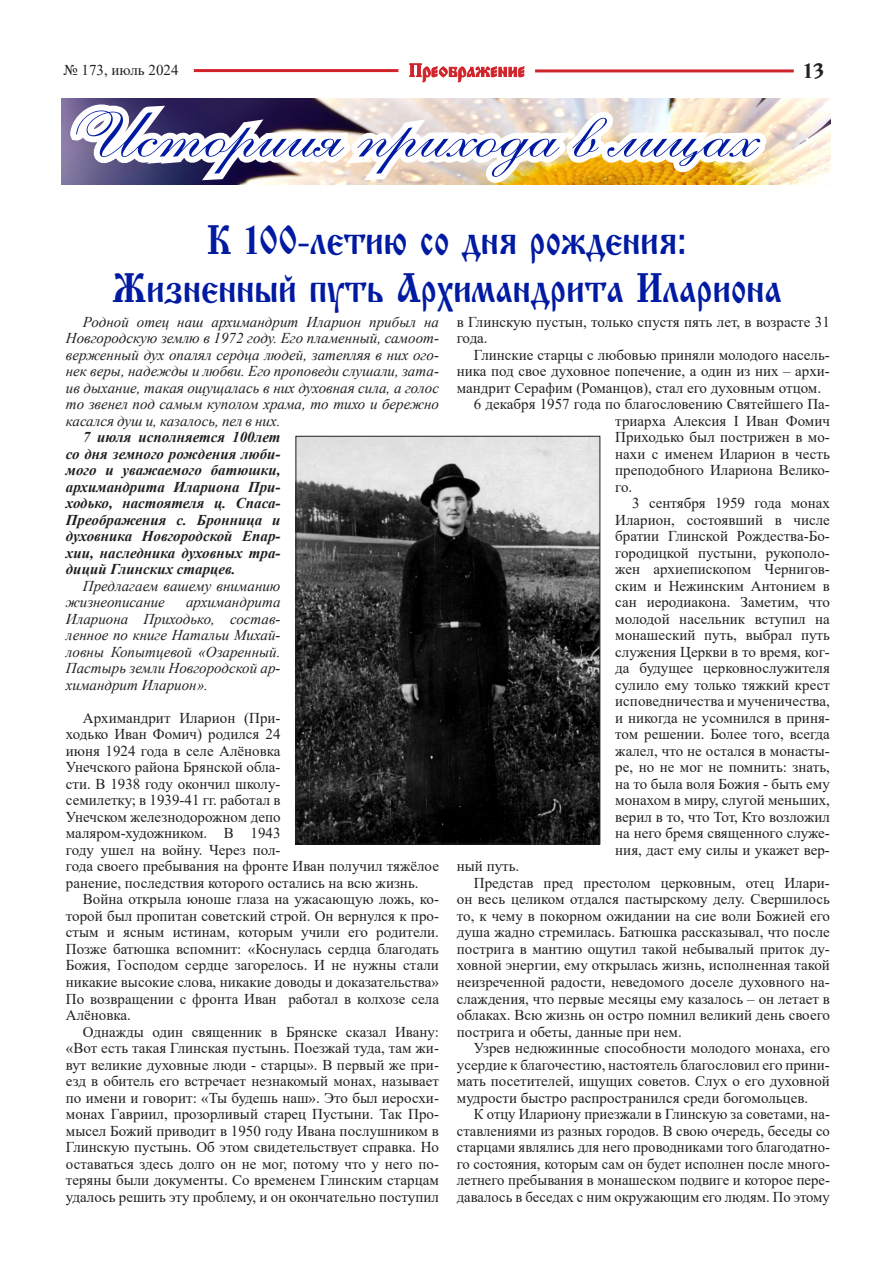
<style>
.page{position:relative;width:893px;height:1263px;background:#fff}
.page>*{position:absolute;margin:0;border:0;box-sizing:border-box;transform-origin:0 0}
.t1{font:64.5px "Anastasia Script";color:#001aa2;scale:1.17 1}
.t2{font:40.95px/48px "Izhitsa";color:#001aa2;text-align:center;scale:.85 1}
.t3{font:21px "Izhitsa C";color:#231f20}
.t4{font:15px/16.5px "Times New Roman";color:#231f20}
.t5{font:italic 15px/16.5px "Times New Roman";color:#231f20;text-align:justify}
.t6{font:italic 700 15px/16.5px "Times New Roman";color:#231f20;text-align:justify}
</style>
<div class="page">
<hr style="left:535px;top:69px;width:259px;height:3px;background:#d1232a">
<hr style="left:194px;top:69px;width:204px;height:3px;background:#d1232a">
<svg style="left:409px;top:63px;width:115px;height:19px"></svg>
<img style="left:61px;top:98px;width:769px;height:86px">
<img style="left:298px;top:438px;width:300px;height:404px">
<div style="left:296px;top:436px;width:304px;height:408px;border:1px solid #231f20"></div>
<img style="left:62px;top:98px;width:715px;height:87px">
<p class="t4" style="left:64px;top:61px;width:116px">№ 173, июль 2024</p>
<h3 class="t3" style="left:803px;top:59px;width:22px">13</h3>
<h1 class="t1" style="left:62px;top:97px;width:586px">Историия прихода в лицах</h1>
<h2 class="t2" style="left:112px;top:217px;width:789px">К 100-летию со дня рождения:<br>Жизненный путь Архимандрита Илариона</h2>
<p class="t5" style="left:66px;top:313px;width:375px;text-indent:17px">Родной отец наш архимандрит Иларион прибыл на Новгородскую землю в 1972 году. Его пламенный, самоот&shy;верженный дух опалял сердца людей, затепляя в них ого&shy;нек веры, надежды и любви. Его проповеди слушали, зата&shy;ив дыхание, такая ощущалась в них духовная сила, а голос то звенел под самым куполом храма, то тихо и бережно касался душ и, казалось, пел в них.</p>
<p class="t6" style="left:66px;top:429px;width:216px;text-indent:17px">7 июля исполняется 100лет со дня земного рождения люби&shy;мого и уважаемого батюшки, архимандрита Илариона При&shy;ходько, настоятеля ц. Спаса-Преображения с. Бронница и духовника Новгородской Епар&shy;хии, наследника духовных тра&shy;диций Глинских старцев.</p>
<p class="t5" style="left:66px;top:577px;width:216px;text-indent:17px">Предлагаем вашему вниманию жизнеописание</p>
<p class="t4" style="left:457px;top:313px;width:375px">в Глинскую пустын, только спустя пять лет, в возрасте 31 года.</p>
<p class="t4" style="left:474px;top:346px;width:358px">Глинские старцы с любовью приняли молодого насель-</p>
<p class="t4" style="left:457px;top:363px;width:375px">ника под свое духовное попечение, а один из них – архи-</p>
<p class="t4" style="left:457px;top:379px;width:366px">мандрит Серафим (Романцов), стал его духовным отцом.</p>
<p class="t4" style="left:474px;top:396px;width:358px">6 декабря 1957 года по благословению Святейшего Па-</p>
<p class="t4" style="left:615px;top:412px;width:216px">триарха Алексия I Иван Фомич</p>
<p class="t4" style="left:615px;top:429px;width:216px">Приходько был пострижен в мо-</p>
<p class="t4" style="left:615px;top:445px;width:216px">нахи с именем Иларион в честь</p>
<p class="t4" style="left:615px;top:462px;width:216px">преподобного Илариона Велико-</p>
<p class="t4" style="left:615px;top:478px;width:19px">го.</p>
<p class="t4" style="left:632px;top:495px;width:199px">3 сентября 1959 года монах</p>
<p class="t4" style="left:615px;top:511px;width:216px">Иларион, состоявший в числе</p>
<p class="t4" style="left:615px;top:528px;width:216px">братии Глинской Рождества-Бо-</p>
<p class="t4" style="left:615px;top:544px;width:216px">городицкой пустыни, рукополо-</p>
<p class="t4" style="left:615px;top:561px;width:216px">жен архиепископом Чернигов-</p>
<p class="t4" style="left:615px;top:577px;width:216px">ским и Нежинским Антонием в</p>
<p class="t4" style="left:615px;top:594px;width:216px">сан иеродиакона. Заметим, что</p>
<p class="t4" style="left:615px;top:610px;width:216px">молодой насельник вступил на</p>
<p class="t4" style="left:615px;top:627px;width:216px">монашеский путь, выбрал путь</p>
<p class="t4" style="left:615px;top:643px;width:216px">служения Церкви в то время, ког-</p>
<p class="t4" style="left:615px;top:660px;width:216px">да будущее церковнослужителя</p>
<p class="t4" style="left:615px;top:676px;width:216px">сулило ему только тяжкий крест</p>
<p class="t4" style="left:615px;top:693px;width:216px">исповедничества и мученичества,</p>
<p class="t4" style="left:615px;top:709px;width:216px">и никогда не усомнился в приня-</p>
<p class="t4" style="left:615px;top:726px;width:216px">том решении. Более того, всегда</p>
<p class="t4" style="left:615px;top:742px;width:216px">жалел, что не остался в монасты-</p>
<p class="t4" style="left:615px;top:759px;width:216px">ре, но не мог не помнить: знать,</p>
<p class="t4" style="left:615px;top:775px;width:216px">на то была воля Божия - быть ему</p>
<p class="t4" style="left:615px;top:792px;width:216px">монахом в миру, слугой меньших,</p>
<p class="t4" style="left:615px;top:808px;width:216px">верил в то, что Тот, Кто возложил</p>
<p class="t4" style="left:615px;top:825px;width:216px">на него бремя священного служе-</p>
<p class="t4" style="left:615px;top:841px;width:216px">ния, даст ему силы и укажет вер-</p>
<p class="t4" style="left:457px;top:858px;width:64px">ный путь.</p>
<p class="t4" style="left:474px;top:874px;width:358px">Представ пред престолом церковным, отец Илари-</p>
<p class="t4" style="left:457px;top:891px;width:375px">он весь целиком отдался пастырскому делу. Свершилось</p>
<p class="t4" style="left:457px;top:907px;width:375px">то, к чему в покорном ожидании на сие воли Божией его</p>
<p class="t4" style="left:457px;top:924px;width:375px">душа жадно стремилась. Батюшка рассказывал, что после</p>
<p class="t4" style="left:457px;top:940px;width:375px">пострига в мантию ощутил такой небывалый приток ду-</p>
<p class="t4" style="left:457px;top:957px;width:375px">ховной энергии, ему открылась жизнь, исполненная такой</p>
<p class="t4" style="left:457px;top:973px;width:375px">неизреченной радости, неведомого доселе духовного на-</p>
<p class="t4" style="left:457px;top:990px;width:375px">слаждения, что первые месяцы ему казалось – он летает в</p>
<p class="t4" style="left:457px;top:1006px;width:375px">облаках. Всю жизнь он остро помнил великий день своего</p>
<p class="t4" style="left:457px;top:1023px;width:226px">пострига и обеты, данные при нем.</p>
<p class="t4" style="left:474px;top:1039px;width:358px">Узрев недюжинные способности молодого монаха, его</p>
<p class="t4" style="left:457px;top:1056px;width:375px">усердие к благочестию, настоятель благословил его прини-</p>
<p class="t4" style="left:457px;top:1072px;width:375px">мать посетителей, ищущих советов. Слух о его духовной</p>
<p class="t4" style="left:457px;top:1089px;width:353px">мудрости быстро распространился среди богомольцев.</p>
<p class="t4" style="left:474px;top:1105px;width:358px">К отцу Илариону приезжали в Глинскую за советами, на-</p>
<p class="t4" style="left:457px;top:1122px;width:375px">ставлениями из разных городов. В свою очередь, беседы со</p>
<p class="t4" style="left:457px;top:1138px;width:375px">старцами являлись для него проводниками того благодатно-</p>
<p class="t4" style="left:457px;top:1155px;width:375px">го состояния, которым сам он будет исполнен после много-</p>
<p class="t4" style="left:457px;top:1171px;width:375px">летнего пребывания в монашеском подвиге и которое пере-</p>
<p class="t4" style="left:457px;top:1188px;width:375px">давалось в беседах с ним окружающим его людям. По этому</p>
<p class="t5" style="left:66px;top:594px;width:216px;text-indent:120px">архимандрита Илариона Приходько, состав&shy;ленное по книге Натальи Михай&shy;ловны Копытцевой «Озаренный.<br>Пастырь земли Новгородской ар&shy;химандрит Иларион».</p>
<p class="t4" style="left:66px;top:709px;width:375px;text-indent:17px">Архимандрит Иларион (При-<br>ходько Иван Фомич) родился 24<br>июня 1924 года в селе Алёновка<br>Унечского района Брянской обла-<br>сти. В 1938 году окончил школу-<br>семилетку; в 1939-41 гг. работал в<br>Унечском железнодорожном депо<br>маляром-художником. В 1943<br>году ушел на войну. Через пол-<br>года своего пребывания на фронте Иван получил тяжёлое ранение, последствия которого остались на всю жизнь.</p>
<p class="t4" style="left:66px;top:891px;width:375px;text-align:justify;text-indent:17px">Война открыла юноше глаза на ужасающую ложь, ко&shy;торой был пропитан советский строй. Он вернулся к про&shy;стым и ясным истинам, которым учили его родители.<br>Позже батюшка вспомнит: «Коснулась сердца благодать Божия, Господом сердце загорелось. И не нужны стали никакие высокие слова, никакие доводы и доказательства» По возвращении с фронта Иван работал в колхозе села Алёновка.</p>
<p class="t4" style="left:66px;top:1023px;width:375px;text-align:justify;text-indent:17px">Однажды один священник в Брянске сказал Ивану: «Вот есть такая Глинская пустынь. Поезжай туда, там жи&shy;вут великие духовные люди - старцы». В первый же при&shy;езд в обитель его встречает незнакомый монах, называет по имени и говорит: «Ты будешь наш». Это был иеросхи&shy;монах Гавриил, прозорливый старец Пустыни. Так Про&shy;мысел Божий приводит в 1950 году Ивана послушником в Глинскую пустынь. Об этом свидетельствует справка. Но оставаться здесь долго он не мог, потому что у него по&shy;теряны были документы. Со временем Глинским старцам удалось решить эту проблему, и он окончательно поступил</p>
</div>
